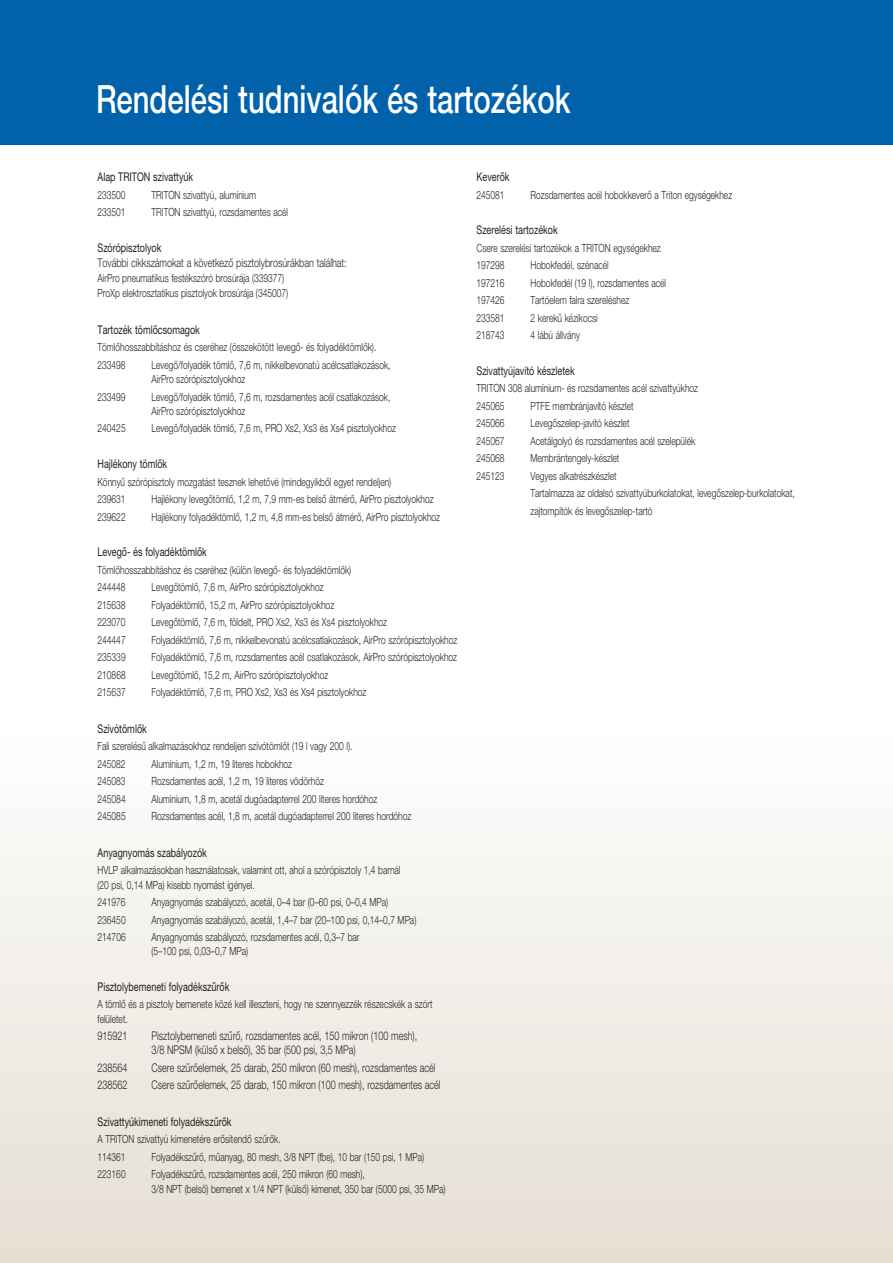
<style>
.page{position:relative;width:893px;height:1263px;background:#fff}
.page>*{position:absolute;margin:0;border:0;box-sizing:border-box;transform-origin:0 0}
.t1{font:500 39px "Helvetica Neue CELT";color:#fff;scale:.75 1}
.t2{font:300 12px/14.2px "Helvetica Neue CELT";color:#231f20;scale:.75 1}
.t3{font:12px "Helvetica Neue CELT";color:#231f20;scale:.75 1}
.t4{font:300 11.25px/17.5px "Helvetica Neue CELT";color:#231f20;scale:.75 1}
</style>
<div class="page">
<div style="left:0;top:727px;width:893px;height:536px;background:linear-gradient(to bottom,#fefffe,#e5ded3)"></div>
<div style="left:0;top:0;width:893px;height:145px;background:#0161aa"></div>
<h1 class="t1" style="left:96px;top:77px;width:634px">Rendelési tudnivalók és tartozékok</h1>
<p class="t3" style="left:98px;top:170px;width:129px">alap triton szivattyúk</p>
<p class="t4" style="left:98px;top:186px;width:39px">233500</p>
<p class="t4" style="left:152px;top:186px;width:141px">TRITON szivattyú, alumínium</p>
<p class="t4" style="left:98px;top:203px;width:39px">233501</p>
<p class="t4" style="left:152px;top:203px;width:184px">TRITON szivattyú, rozsdamentes acél</p>
<p class="t3" style="left:98px;top:242px;width:87px">szórópisztolyok</p>
<p class="t2" style="left:98px;top:256px;width:334px">További cikkszámokat a következő pisztolybrosúrákban találhat:</p>
<p class="t4" style="left:98px;top:271px;width:256px;line-height:15px">AirPro pneumatikus festékszóró brosúrája (339377)<br>ProXp elektrosztatikus pisztolyok brosúrája (345007)</p>
<p class="t3" style="left:97px;top:323px;width:138px">tartozék tömlőcsomagok</p>
<p class="t4" style="left:97px;top:339px;width:373px">Tömlőhosszabbításhoz és cseréhez (összekötött levegő- és folyadéktömlők).<br>233498</p>
<p class="t4" style="left:152px;top:358px;width:320px;line-height:14.2px">Levegő/folyadék tömlő, 7,6 m, nikkelbevonatú acélcsatlakozások,<br>AirPro szórópisztolyokhoz</p>
<p class="t4" style="left:98px;top:388px;width:39px">233499</p>
<p class="t4" style="left:152px;top:390px;width:320px;line-height:14.2px">Levegő/folyadék tömlő, 7,6 m, rozsdamentes acél csatlakozások,<br>AirPro szórópisztolyokhoz</p>
<p class="t4" style="left:98px;top:420px;width:39px">240425</p>
<p class="t4" style="left:152px;top:420px;width:328px">Levegő/folyadék tömlő, 7,6 m, PRO Xs2, Xs3 és Xs4 pisztolyokhoz</p>
<p class="t3" style="left:97px;top:457px;width:95px">hajlékony tömlők</p>
<p class="t4" style="left:97px;top:473px;width:393px">Könnyű szórópisztoly mozgatást tesznek lehetővé (mindegyikből egyet rendeljen)<br>239631</p>
<p class="t4" style="left:152px;top:490px;width:378px">Hajlékony levegőtömlő, 1,2 m, 7,9 mm-es belső átmérő, AirPro pisztolyokhoz</p>
<p class="t4" style="left:98px;top:508px;width:39px">239622</p>
<p class="t4" style="left:152px;top:508px;width:386px">Hajlékony folyadéktömlő, 1,2 m, 4,8 mm-es belső átmérő, AirPro pisztolyokhoz</p>
<p class="t3" style="left:97px;top:545px;width:147px">levegő- és folyadéktömlők</p>
<p class="t4" style="left:97px;top:561px;width:340px">Tömlőhosszabbításhoz és cseréhez (külön levegő- és folyadéktömlők)<br>244448</p>
<p class="t4" style="left:152px;top:579px;width:231px">Levegőtömlő, 7,6 m, AirPro szórópisztolyokhoz</p>
<p class="t4" style="left:98px;top:596px;width:39px">215638</p>
<p class="t4" style="left:152px;top:596px;width:245px">Folyadéktömlő, 15,2 m, AirPro szórópisztolyokhoz</p>
<p class="t4" style="left:98px;top:614px;width:39px">223070</p>
<p class="t4" style="left:152px;top:614px;width:316px">Levegőtömlő, 7,6 m, földelt, PRO Xs2, Xs3 és Xs4 pisztolyokhoz</p>
<p class="t4" style="left:98px;top:631px;width:39px">244447</p>
<p class="t4" style="left:152px;top:631px;width:409px">Folyadéktömlő, 7,6 m, nikkelbevonatú acélcsatlakozások, AirPro szórópisztolyokhoz</p>
<p class="t4" style="left:98px;top:649px;width:39px">235339</p>
<p class="t4" style="left:152px;top:649px;width:409px">Folyadéktömlő, 7,6 m, rozsdamentes acél csatlakozások, AirPro szórópisztolyokhoz</p>
<p class="t4" style="left:98px;top:666px;width:39px">210868</p>
<p class="t4" style="left:152px;top:666px;width:237px">Levegőtömlő, 15,2 m, AirPro szórópisztolyokhoz</p>
<p class="t4" style="left:98px;top:684px;width:39px">215637</p>
<p class="t4" style="left:152px;top:684px;width:288px">Folyadéktömlő, 7,6 m, PRO Xs2, Xs3 és Xs4 pisztolyokhoz</p>
<p class="t3" style="left:97px;top:722px;width:67px">szívótömlők</p>
<p class="t4" style="left:97px;top:737px;width:341px">Fali szerelésű alkalmazásokhoz rendeljen szívótömlőt (19 l vagy 200 l).<br>245082</p>
<p class="t4" style="left:152px;top:755px;width:189px">Alumínium, 1,2 m, 19 literes hobokhoz</p>
<p class="t4" style="left:98px;top:772px;width:39px">245083</p>
<p class="t4" style="left:152px;top:772px;width:231px">Rozsdamentes acél, 1,2 m, 19 literes vödörhöz</p>
<p class="t4" style="left:98px;top:790px;width:39px">245084</p>
<p class="t4" style="left:152px;top:790px;width:303px">Alumínium, 1,8 m, acetál dugóadapterrel 200 literes hordóhoz</p>
<p class="t4" style="left:98px;top:807px;width:39px">245085</p>
<p class="t4" style="left:152px;top:807px;width:348px">Rozsdamentes acél, 1,8 m, acetál dugóadapterrel 200 literes hordóhoz</p>
<p class="t3" style="left:97px;top:846px;width:147px">anyagnyomás szabályozók</p>
<p class="t4" style="left:97px;top:863px;width:405px;line-height:14.2px">HVLP alkalmazásokban használatosak, valamint ott, ahol a szórópisztoly 1,4 barnál (20 psi, 0,14 MPa) kisebb nyomást igényel.</p>
<p class="t4" style="left:98px;top:893px;width:39px">241976</p>
<p class="t4" style="left:152px;top:893px;width:317px">Anyagnyomás szabályozó, acetál, 0–4 bar (0–60 psi, 0–0,4 MPa)</p>
<p class="t4" style="left:98px;top:911px;width:39px">236450</p>
<p class="t4" style="left:152px;top:911px;width:355px">Anyagnyomás szabályozó, acetál, 1,4–7 bar (20–100 psi, 0,14–0,7 MPa)</p>
<p class="t4" style="left:98px;top:928px;width:39px">214706</p>
<p class="t4" style="left:152px;top:930px;width:279px;line-height:14.2px">Anyagnyomás szabályozó, rozsdamentes acél, 0,3–7 bar (5–100 psi, 0,03–0,7 MPa)</p>
<p class="t3" style="left:97px;top:980px;width:177px">Pisztolybemeneti folyadékszűrők</p>
<p class="t4" style="left:97px;top:997px;width:448px;line-height:14.2px">A tömlő és a pisztoly bemenete közé kell illeszteni, hogy ne szennyezzék részecskék a szórt felületet.</p>
<p class="t2" style="left:97px;top:1029px;width:42px">915921</p>
<p class="t2" style="left:151px;top:1029px;width:356px">Pisztolybemeneti szűrő, rozsdamentes acél, 150 mikron (100 mesh),<br>3/8 NPSM (külső x belső), 35 bar (500 psi, 3,5 MPa)</p>
<p class="t2" style="left:98px;top:1060px;width:42px">238564</p>
<p class="t2" style="left:152px;top:1060px;width:380px">Csere szűrőelemek, 25 darab, 250 mikron (60 mesh), rozsdamentes acél</p>
<p class="t2" style="left:98px;top:1078px;width:42px">238562</p>
<p class="t2" style="left:152px;top:1078px;width:387px">Csere szűrőelemek, 25 darab, 150 mikron (100 mesh), rozsdamentes acél</p>
<p class="t3" style="left:98px;top:1115px;width:180px">szivattyúkimeneti folyadékszűrők</p>
<p class="t4" style="left:97px;top:1131px;width:246px">A TRITON szivattyú kimenetére erősítendő szűrők.<br>114361</p>
<p class="t4" style="left:152px;top:1148px;width:365px">Folyadékszűrő, műanyag, 80 mesh, 3/8 NPT (fbe), 10 bar (150 psi, 1 MPa)</p>
<p class="t4" style="left:98px;top:1166px;width:39px">223160</p>
<p class="t4" style="left:152px;top:1167px;width:393px;line-height:14.2px">Folyadékszűrő, rozsdamentes acél, 250 mikron (60 mesh),<br>3/8 NPT (belső) bemenet x 1/4 NPT (külső) kimenet, 350 bar (5000 psi, 35 MPa)</p>
<p class="t3" style="left:476px;top:170px;width:46px">keverők</p>
<p class="t4" style="left:476px;top:186px;width:39px">245081</p>
<p class="t4" style="left:530px;top:186px;width:270px">Rozsdamentes acél hobokkeverő a Triton egységekhez</p>
<p class="t3" style="left:476px;top:223px;width:110px">szerelési tartozékok</p>
<p class="t4" style="left:476px;top:239px;width:247px">Csere szerelési tartozékok a TRITON egységekhez<br>197298</p>
<p class="t4" style="left:530px;top:256px;width:106px">Hobokfedél, szénacél</p>
<p class="t4" style="left:476px;top:274px;width:39px">197216</p>
<p class="t4" style="left:530px;top:274px;width:182px">Hobokfedél (19 l), rozsdamentes acél</p>
<p class="t4" style="left:476px;top:291px;width:39px">197426</p>
<p class="t4" style="left:530px;top:291px;width:133px">Tartóelem falra szereléshez</p>
<p class="t4" style="left:476px;top:309px;width:39px">233581</p>
<p class="t4" style="left:530px;top:309px;width:91px">2 kerekű kézikocsi</p>
<p class="t4" style="left:476px;top:326px;width:39px">218743</p>
<p class="t4" style="left:530px;top:326px;width:67px">4 lábú állvány</p>
<p class="t3" style="left:476px;top:364px;width:132px">szivattyújavító készletek</p>
<p class="t4" style="left:476px;top:380px;width:297px">TRITON 308 alumínium- és rozsdamentes acél szivattyúkhoz<br>245065</p>
<p class="t4" style="left:530px;top:397px;width:139px">PTFE membránjavító készlet</p>
<p class="t4" style="left:476px;top:415px;width:39px">245066</p>
<p class="t4" style="left:530px;top:415px;width:134px">Levegőszelep-javító készlet</p>
<p class="t4" style="left:476px;top:432px;width:39px">245067</p>
<p class="t4" style="left:530px;top:432px;width:221px">Acetálgolyó és rozsdamentes acél szelepülék</p>
<p class="t4" style="left:476px;top:450px;width:39px">245068</p>
<p class="t4" style="left:530px;top:450px;width:120px">Membrántengely-készlet</p>
<p class="t4" style="left:476px;top:467px;width:39px">245123</p>
<p class="t4" style="left:530px;top:467px;width:354px">Vegyes alkatrészkészlet<br>Tartalmazza az oldalsó szivattyúburkolatokat, levegőszelep-burkolatokat, zajtompítók és levegőszelep-tartó</p>
</div>
